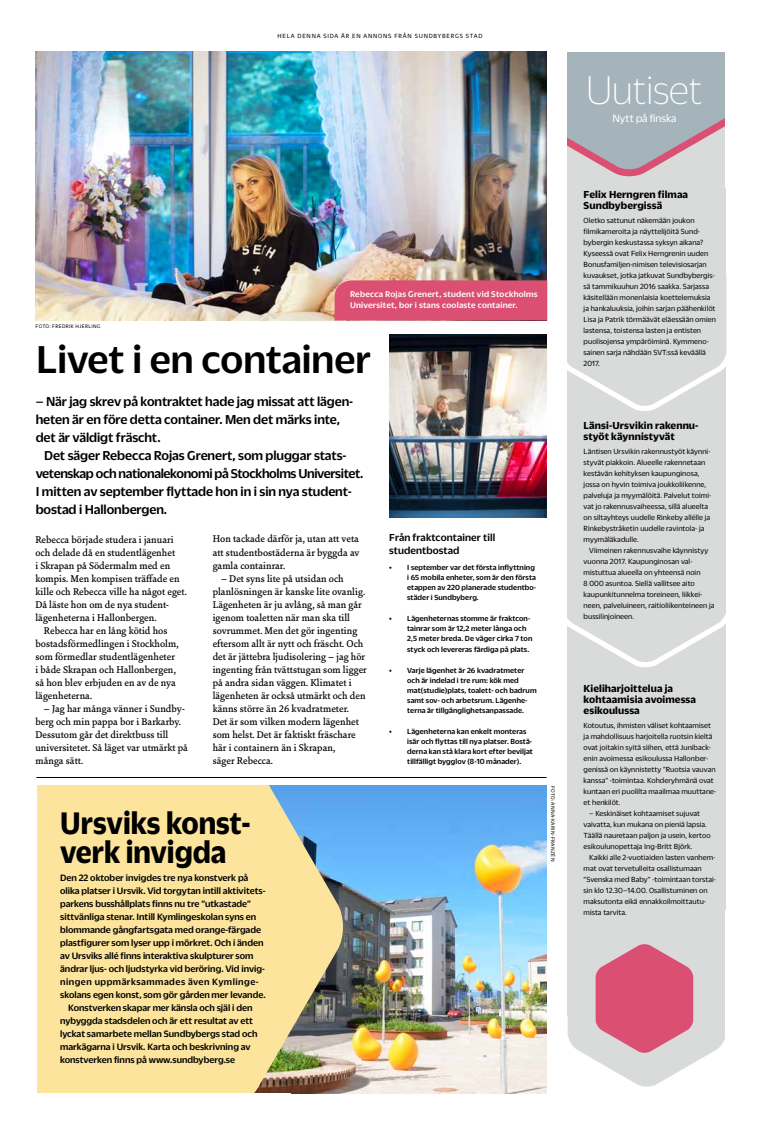
<style>
.page{position:relative;width:760px;height:1129px;background:#fff}
.page>*{position:absolute;margin:0;border:0;box-sizing:border-box;transform-origin:0 0}
.t1{font:100 43.4px "Duplicate Sans";color:#fff}
.t2{font:500 42px "Duplicate Sans";color:#000}
.t3{font:700 33.7px/28px "Duplicate Sans";color:#000;scale:.92 1}
.t4{font:500 14px/18px "Duplicate Sans";letter-spacing:-.005em;color:#000}
.t5{font:11.4px "Duplicate Sans";color:#fff}
.t6{font:700 11px/11px "Duplicate Sans";letter-spacing:.01em;color:#000}
.t7{font:500 11px/13.2px "Duplicate Sans";letter-spacing:.01em;color:#000}
.t8{font:500 10.5px/13px "Sina Nova";color:#000}
.t9{font:500 10px "Duplicate Sans";color:#000}
.t10{font:500 10px "Duplicate Sans";letter-spacing:.05em;color:#000}
.t11{font:500 9px/10.8px "Duplicate Sans";letter-spacing:.025em;color:#fff}
.t12{font:8px/11px "Duplicate Sans";letter-spacing:.01em;color:#000}
.t13{font:500 8px/10px "Duplicate Sans";letter-spacing:.01em;color:#000}
.t14{font:6.5px "Duplicate Sans";letter-spacing:.12em;color:#000}
.t15{font:5.5px "Duplicate Sans";letter-spacing:.06em;color:#000}
</style>
<div class="page">
<img style="left:345px;top:785px;width:202px;height:307px">
<svg style="left:37px;top:785px;width:308px;height:309px;background:#ead89b"></svg>
<div style="left:567px;top:8px;width:158px;height:1007px;background:#d9dada"></div>
<svg style="left:567px;top:52px;width:158px;height:125px"></svg>
<svg style="left:567px;top:570px;width:159px;height:102px"></svg>
<div style="left:555px;top:0;width:205px;height:52px;background:#fff"></div>
<div style="left:579px;top:449px;width:147px;height:121px;background:#d9dada"></div>
<div style="left:567px;top:482px;width:12px;height:121px;background:#d9dada"></div>
<svg style="left:567px;top:276px;width:160px;height:140px"></svg>
<div style="left:567px;top:188px;width:159px;height:146px;background:#d9dada"></div>
<hr style="left:36px;top:777px;width:510px;height:1px;background:#000">
<img style="left:35px;top:52px;width:512px;height:268px">
<img style="left:389px;top:334px;width:157px;height:183px">
<svg style="left:567px;top:909px;width:159px;height:178px"></svg>
<div style="left:37px;top:1093px;width:254px;height:25px;background:#fff"></div>
<div style="left:334px;top:280px;width:213px;height:40px;background:#da4f72"></div>
<p class="t14" style="left:277px;top:32px;width:206px">HELA DENNA SIDA ÄR EN ANNONS FRÅN SUNDBYBERGS STAD</p>
<p class="t15" style="left:35px;top:322px;width:66px">FOTO: FREDRIK HJERLING</p>
<p class="t11" style="left:350px;top:288px;width:189px">Rebecca Rojas Grenert, student vid Stockholms<br>Universitet, bor i stans coolaste container.</p>
<h2 class="t2" style="left:36px;top:332px;width:336px">Livet i en container</h2>
<h3 class="t4" style="left:36px;top:391px;width:319px">– När jag skrev på kontraktet hade jag missat att lägen&shy;heten är en före detta container. Men det märks inte, det är väldigt fräscht.</h3>
<h3 class="t4" style="left:36px;top:445px;width:329px;text-indent:8px">Det säger Rebecca Rojas Grenert, som pluggar stats&shy;vetenskap och nationalekonomi på Stockholms Universitet.<br>I mitten av september flyttade hon in i sin nya student&shy;bostad i Hallonbergen.</h3>
<h3 class="t8" style="left:35px;top:532px;width:140px">Rebecca började studera i januari</h3>
<h3 class="t8" style="left:35px;top:545px;width:141px">och delade då en studentlägenhet</h3>
<h3 class="t8" style="left:35px;top:558px;width:136px">i Skrapan på Södermalm med en</h3>
<h3 class="t8" style="left:35px;top:571px;width:146px">kompis. Men kompisen träffade en</h3>
<h3 class="t8" style="left:35px;top:584px;width:153px">kille och Rebecca ville ha något eget.</h3>
<h3 class="t8" style="left:35px;top:597px;width:135px">Då läste hon om de nya student-</h3>
<h3 class="t8" style="left:35px;top:610px;width:123px">lägenheterna i Hallonbergen.</h3>
<h3 class="t8" style="left:44px;top:623px;width:125px">Rebecca har en lång kötid hos</h3>
<h3 class="t8" style="left:35px;top:636px;width:145px">bostadsförmedlingen i Stockholm,</h3>
<h3 class="t8" style="left:35px;top:649px;width:141px">som förmedlar studentlägenheter</h3>
<h3 class="t8" style="left:35px;top:662px;width:142px">i både Skrapan och Hallonbergen,</h3>
<h3 class="t8" style="left:35px;top:675px;width:142px">så hon blev erbjuden en av de nya</h3>
<h3 class="t8" style="left:35px;top:688px;width:58px">lägenheterna.</h3>
<h3 class="t8" style="left:35px;top:701px;width:154px;text-indent:9px">– Jag har många vänner i Sundby&shy;berg och min pappa bor i Barkarby.<br>Dessutom går det direktbuss till universitetet. Så läget var utmärkt på många sätt.</h3>
<h3 class="t8" style="left:213px;top:532px;width:148px;text-align:justify">Hon tackade därför ja, utan att veta att studentbostäderna är byggda av gamla containrar.</h3>
<p class="t8" style="left:213px;top:571px;width:156px;text-indent:9px">– Det syns lite på utsidan och planlösningen är kanske lite ovanlig.<br>Lägenheten är ju avlång, så man går igenom toaletten när man ska till sovrummet. Men det gör ingenting eftersom allt är nytt och fräscht. Och det är jättebra ljudisolering – jag hör ingenting från tvättstugan som ligger på andra sidan väggen. Klimatet i lägenheten är också utmärkt och den känns större än 26 kvadratmeter.<br>Det är som vilken modern lägenhet som helst. Det är faktiskt fräschare här i containern än i Skrapan,<br>säger Rebecca.</p>
<h3 class="t3" style="left:60px;top:806px;width:209px">Ursviks konst&shy;verk invigda</h3>
<p class="t9" style="left:60px;top:870px;width:190px">Den 22 oktober invigdes tre nya konstverk på</p>
<p class="t9" style="left:60px;top:883px;width:207px">olika platser i Ursvik. Vid torgytan intill aktivitets-</p>
<p class="t9" style="left:60px;top:896px;width:192px">parkens busshållplats finns nu tre ”utkastade”</p>
<p class="t9" style="left:60px;top:909px;width:198px">sittvänliga stenar. Intill Kymlingeskolan syns en</p>
<p class="t9" style="left:60px;top:922px;width:202px">blommande gångfartsgata med orange-färgade</p>
<p class="t9" style="left:60px;top:935px;width:205px">plastfigurer som lyser upp i mörkret. Och i änden</p>
<p class="t9" style="left:60px;top:948px;width:195px">av Ursviks allé finns interaktiva skulpturer som</p>
<p class="t9" style="left:60px;top:961px;width:206px">ändrar ljus- och ljudstyrka vid beröring. Vid invig-</p>
<p class="t10" style="left:60px;top:974px;width:200px">ningen uppmärksammades även Kymlinge-</p>
<p class="t9" style="left:60px;top:987px;width:207px">skolans egen konst, som gör gården mer levande.</p>
<p class="t9" style="left:68px;top:1000px;width:186px">Konstverken skapar mer känsla och själ i den</p>
<p class="t9" style="left:60px;top:1013px;width:194px">nybyggda stadsdelen och är ett resultat av ett</p>
<p class="t9" style="left:60px;top:1026px;width:199px">lyckat samarbete mellan Sundbybergs stad och</p>
<p class="t9" style="left:60px;top:1039px;width:192px">markägarna i Ursvik. Karta och beskrivning av</p>
<p class="t9" style="left:60px;top:1052px;width:176px">konstverken finns på www.sundbyberg.se</p>
<h3 class="t7" style="left:389px;top:530px;width:107px">Från fraktcontainer till studentbostad</h3>
<p class="t13" style="left:407px;top:561px;width:130px;text-indent:-18px">• I september var det första inflyttning i 65 mobila enheter, som är den första etappen av 220 planerade studentbo&shy;städer i Sundbyberg.</p>
<p class="t13" style="left:407px;top:613px;width:127px;text-indent:-18px">• Lägenheternas stomme är fraktcon&shy;tainrar som är 12,2 meter långa och 2,5 meter breda. De väger cirka 7 ton styck och levereras färdiga på plats.</p>
<p class="t13" style="left:407px;top:664px;width:131px;text-indent:-18px">• Varje lägenhet är 26 kvadratmeter och är indelad i tre rum: kök med mat(studie)plats, toalett- och badrum samt sov- och arbetsrum. Lägenhe&shy;terna är tillgänglighetsanpassade.</p>
<p class="t13" style="left:407px;top:725px;width:127px;text-indent:-18px">• Lägenheterna kan enkelt monteras isär och flyttas till nya platser. Bostä&shy;derna kan stå klara kort efter beviljat tillfälligt bygglov (8-10 månader).</p>
<p class="t15" style="left:556px;top:785px;width:77px;rotate:90deg">FOTO: ANNA-KARIN-FRANZÉN</p>
<h1 class="t1" style="left:586px;top:64px;width:118px">Uutiset</h1>
<h3 class="t5" style="left:612px;top:111px;width:65px">Nytt på finska</h3>
<h3 class="t6" style="left:583px;top:188px;width:106px">Felix Herngren filmaa<br>Sundbybergissä</h3>
<p class="t12" style="left:583px;top:214px;width:134px">Oletko sattunut näkemään joukon filmikameroita ja näyttelijöitä Sund&shy;bybergin keskustassa syksyn aikana?<br>Kyseessä ovat Felix Herngrenin uuden Bonusfamiljen-nimisen televisiosarjan kuvaukset, jotka jatkuvat Sundbybergis&shy;sä tammikuuhun 2016 saakka. Sarjassa käsitellään monenlaisia koettelemuksia ja hankaluuksia, joihin sarjan päähenkilöt Lisa ja Patrik törmäävät eläessään omien lastensa, toistensa lasten ja entisten puolisojensa ympäröiminä. Kymmeno&shy;sainen sarja nähdään SVT:ssä keväällä 2017.</p>
<h3 class="t6" style="left:583px;top:419px;width:116px">Länsi-Ursvikin rakennu&shy;styöt käynnistyvät</h3>
<p class="t12" style="left:583px;top:445px;width:129px">Läntisen Ursvikin rakennustyöt käynni&shy;styvät piakkoin. Alueelle rakennetaan kestävän kehityksen kaupunginosa, jossa on hyvin toimiva joukkoliikenne, palveluja ja myymälöitä. Palvelut toimi&shy;vat jo rakennusvaiheessa, sillä alueelta on siltayhteys uudelle Rinkeby allélle ja Rinkebystråketin uudelle ravintola- ja myymäläkadulle.</p>
<p class="t12" style="left:583px;top:544px;width:132px;text-indent:6px">Viimeinen rakennusvaihe käynnistyy vuonna 2017. Kaupunginosan val&shy;mistuttua alueella on yhteensä noin<br>8 000 asuntoa. Siellä vallitsee aito kaupunkitunnelma toreineen, liikkei&shy;neen, palveluineen, raitioliikenteineen ja bussilinjoineen.</p>
<h3 class="t6" style="left:583px;top:682px;width:114px">Kieliharjoittelua ja kohtaamisia avoimessa esikoulussa</h3>
<p class="t12" style="left:583px;top:719px;width:134px">Kotoutus, ihmisten väliset kohtaamiset ja mahdollisuus harjoitella ruotsin kieltä ovat joitakin syitä siihen, että Juniback&shy;enin avoimessa esikoulussa Hallonber&shy;genissä on käynnistetty ”Ruotsia vauvan kanssa” -toimintaa. Kohderyhmänä ovat kuntaan eri puolilta maailmaa muuttane&shy;et henkilöt.</p>
<p class="t12" style="left:583px;top:807px;width:128px;text-indent:6px">– Keskinäiset kohtaamiset sujuvat vaivatta, kun mukana on pieniä lapsia.<br>Täällä nauretaan paljon ja usein, kertoo esikoulunopettaja Ing-Britt Björk.</p>
<p class="t12" style="left:583px;top:851px;width:134px;text-indent:6px">Kaikki alle 2-vuotiaiden lasten vanhem&shy;mat ovat tervetulleita osallistumaan ”Svenska med Baby” -toimintaan torstai&shy;sin klo 12.30–14.00. Osallistuminen on maksutonta eikä ennakkoilmoittautu&shy;mista tarvita.</p>
</div>
